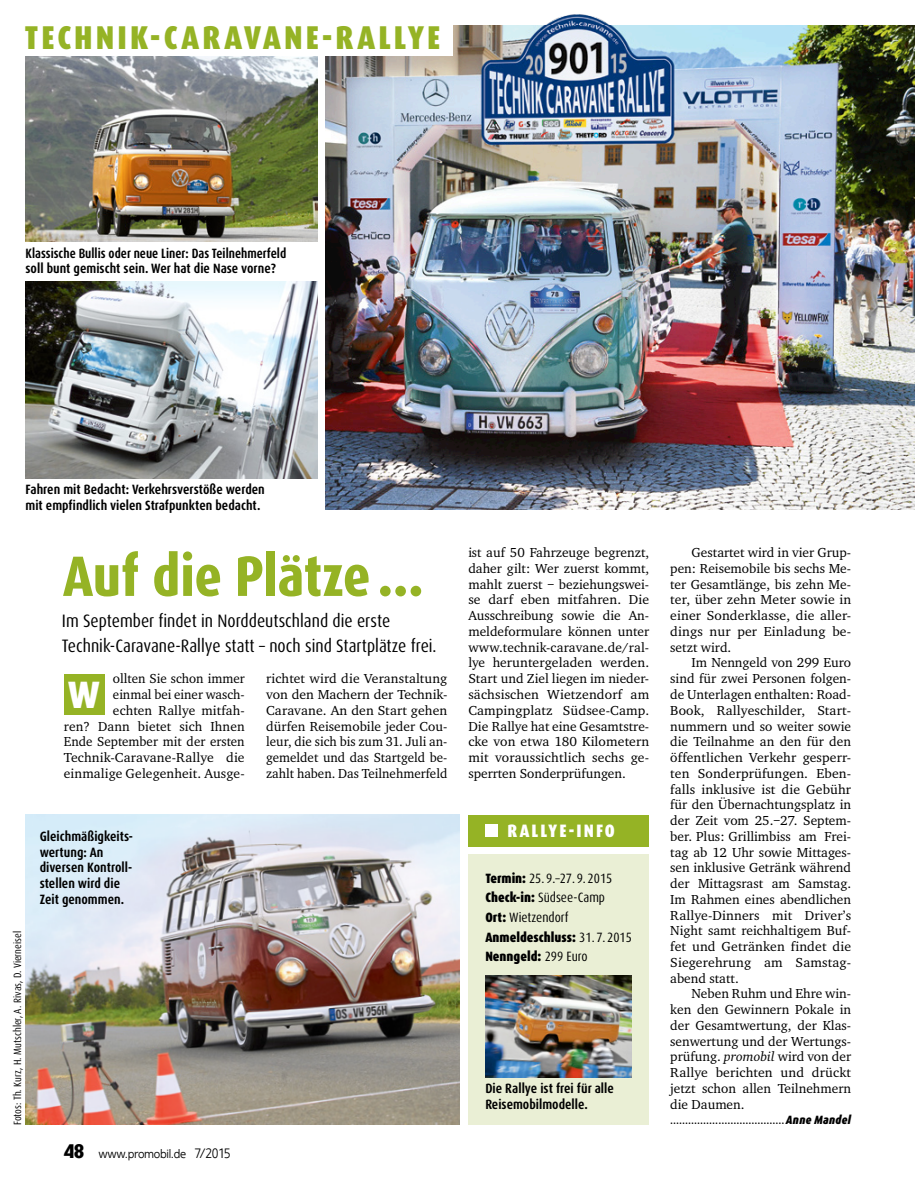
<style>
.page{position:relative;width:915px;height:1191px;background:#fff}
.page>*{position:absolute;margin:0;border:0;box-sizing:border-box;transform-origin:0 0}
.Head_65_pt{font:800 condensed 57px "Dax OT";letter-spacing:-.005em;color:#95b325}
.t1{font:700 37.35px "Veto Com";color:#fff}
.Head_65_pt-2{font:900 condensed 33px "Dax OT";letter-spacing:.095em;color:#95b325}
._05_Vorspann_14_pt{font:condensed 18px/25.5px "Dax OT";color:#000}
.t2{font:900 condensed 18px "Dax OT";letter-spacing:.115em;color:#fff}
._02_Grundschrift_Ein{font:13.5px/15.8px "Charter EFOP";letter-spacing:.01em;color:#000;text-align:justify}
._01_Grundschrift_Ini{font:13.5px/15.8px "Charter EFOP";color:#000;text-align:justify}
._04_BU{font:700 condensed 13.5px/15.8px "Dax OT";color:#000}
._04_BU-2{font:700 condensed 13.5px/15.8px "Dax OT";color:#000;scale:.95 1}
._05_Kasten_Grundschr{font:condensed 13.5px "Dax OT";color:#000}
._05_Kasten_Grundschr-2{font:900 condensed 13.5px "Dax OT";color:#000}
.PM_Pagina{font:300 12.75px "Veto Com";letter-spacing:-.025em;color:#000}
.Autorenzeile{font:12px "Veto Com";color:#000}
.Fotozeile{font:condensed 10.5px "Dax OT";color:#000}
.s1{font-weight:700;font-size:19.5px}
.s2{font-size:13.5px}
.s3{font-weight:900}
.s4{font-weight:400}
.s5{font-style:italic}
.s6{font-family:"Dax Pro";font-weight:900;font-style:italic;font-stretch:condensed}
</style>
<div class="page">
<img style="left:453px;top:14px;width:461px;height:12px">
<img style="left:26px;top:56px;width:291px;height:186px">
<img style="left:325px;top:26px;width:589px;height:484px">
<div style="left:468px;top:854px;width:180px;height:270px;background:#eaefd5"></div>
<div style="left:468px;top:815px;width:180px;height:31px;background:#95b325"></div>
<div style="left:484px;top:824px;width:13px;height:13px;background:#fff"></div>
<div style="left:0;top:0;width:452px;height:55px;background:#fff"></div>
<img style="left:26px;top:815px;width:433px;height:309px">
<img style="left:485px;top:975px;width:146px;height:102px">
<img style="left:26px;top:281px;width:291px;height:197px">
<div style="left:64px;top:674px;width:40px;height:40px;background:#95b325"></div>
<p class="Head_65_pt-2" style="left:25px;top:16px;width:417px">TECHNIK-CARAVANE-RALLYE</p>
<p class="_04_BU-2" style="left:26px;top:245px;width:276px">Klassische Bullis oder neue Liner: Das Teilnehmerfeld soll bunt gemischt sein. Wer hat die Nase vorne?</p>
<p class="_04_BU" style="left:26px;top:482px;width:241px">Fahren mit Bedacht: Verkehrsverstöße werden mit empfindlich vielen Strafpunkten bedacht.</p>
<p class="Head_65_pt" style="left:63px;top:539px;width:362px">Auf die Plätze…</p>
<p class="_01_Grundschrift_Ini" style="left:468px;top:544px;width:182px">ist auf 50 Fahrzeuge begrenzt, daher gilt: Wer zuerst kommt, mahlt zuerst – beziehungswei&shy;se darf eben mitfahren. Die Ausschreibung sowie die An&shy;meldeformulare können unter www.technik-caravane.de/ral&shy;lye heruntergeladen werden.<br>Start und Ziel liegen im nieder&shy;sächsischen Wietzendorf am Campingplatz Südsee-Camp.<br>Die Rallye hat eine Gesamtstre&shy;cke von etwa 180 Kilometern mit voraussichtlich sechs ge&shy;sperrten Sonderprüfungen.</p>
<p class="_05_Vorspann_14_pt" style="left:62px;top:608px;width:376px">Im September findet in Norddeutschland die erste<br>Technik-Caravane-Rallye statt – noch sind Startplätze frei.</p>
<p class="_01_Grundschrift_Ini" style="left:64px;top:670px;width:182px;text-align:right">ollten Sie schon immer<br>einmal bei einer wasch-<br>echten Rallye mitfah-<br>ren? Dann bietet sich Ihnen<br>Ende September mit der ersten<br>Technik-Caravane-Rallye die einmalige Gelegenheit. Ausge-</p>
<p class="_01_Grundschrift_Ini" style="left:266px;top:670px;width:183px">richtet wird die Veranstaltung von den Machern der Technik-Caravane. An den Start gehen dürfen Reisemobile jeder Cou&shy;leur, die sich bis zum 31. Juli an&shy;gemeldet und das Startgeld be&shy;zahlt haben. Das Teilnehmerfeld</p>
<p class="t1" style="left:68px;top:671px;width:34px">W</p>
<p class="Fotozeile" style="left:11px;top:1125px;width:196px;rotate:-90deg">Fotos: Th. Kurz, H. Mutschler, A. Rivas, D. Vierneisel</p>
<p class="_04_BU" style="left:40px;top:828px;width:95px">Gleichmäßigkeits&shy;wertung: An diversen Kontroll&shy;stellen wird die<br>Zeit genommen.</p>
<p class="PM_Pagina" style="left:64px;top:1146px;width:168px"><span class="s1">48</span> www.promobil.de <span class="s2">7/2015</span></p>
<p class="t2" style="left:507px;top:819px;width:109px">RALLYE-INFO</p>
<p class="_05_Kasten_Grundschr" style="left:485px;top:869px;width:128px"><span class="s3">Termin:</span> 25. 9.–27. 9. 2015</p>
<p class="_05_Kasten_Grundschr" style="left:485px;top:889px;width:121px"><span class="s3">Check-in:</span> Südsee-Camp</p>
<p class="_05_Kasten_Grundschr" style="left:485px;top:908px;width:85px"><span class="s3">Ort:</span> Wietzendorf</p>
<p class="_05_Kasten_Grundschr-2" style="left:485px;top:928px;width:148px">Anmeldeschluss: <span class="s4">31. 7. 2015</span></p>
<p class="_05_Kasten_Grundschr-2" style="left:485px;top:948px;width:104px">Nenngeld: <span class="s4">299 Euro</span></p>
<p class="_04_BU" style="left:485px;top:1080px;width:130px">Die Rallye ist frei für alle<br>Reisemobilmodelle.</p>
<p class="_02_Grundschrift_Ein" style="left:670px;top:544px;width:182px;text-indent:21px">Gestartet wird in vier Grup&shy;pen: Reisemobile bis sechs Me&shy;ter Gesamtlänge, bis zehn Me&shy;ter, über zehn Meter sowie in einer Sonderklasse, die aller&shy;dings nur per Einladung be&shy;setzt wird.</p>
<p class="_02_Grundschrift_Ein" style="left:670px;top:655px;width:182px;text-indent:21px">Im Nenngeld von 299 Euro sind für zwei Personen folgen&shy;de Unterlagen enthalten: Road-Book, Rallyeschilder, Start&shy;nummern und so weiter sowie die Teilnahme an den für den öffentlichen Verkehr gesperr&shy;ten Sonderprüfungen. Eben&shy;falls inklusive ist die Gebühr für den Übernachtungsplatz in der Zeit vom 25.–27. Septem&shy;ber. Plus: Grillimbiss am Frei&shy;tag ab 12 Uhr sowie Mittages&shy;sen inklusive Getränk während der Mittagsrast am Samstag.<br>Im Rahmen eines abendlichen Rallye-Dinners mit Driver’s Night samt reichhaltigem Buf&shy;fet und Getränken findet die Siegerehrung am Samstag&shy;abend statt.</p>
<p class="_02_Grundschrift_Ein" style="left:670px;top:985px;width:182px;text-indent:21px">Neben Ruhm und Ehre win&shy;ken den Gewinnern Pokale in der Gesamtwertung, der Klas&shy;senwertung und der Wertungs&shy;prüfung. <span class="s5">promobil</span> wird von der Rallye berichten und drückt jetzt schon allen Teilnehmern die Daumen.</p>
<p class="Autorenzeile" style="left:670px;top:1113px;width:182px">...................................... <span class="s6">Anne Mandel</span></p>
</div>
